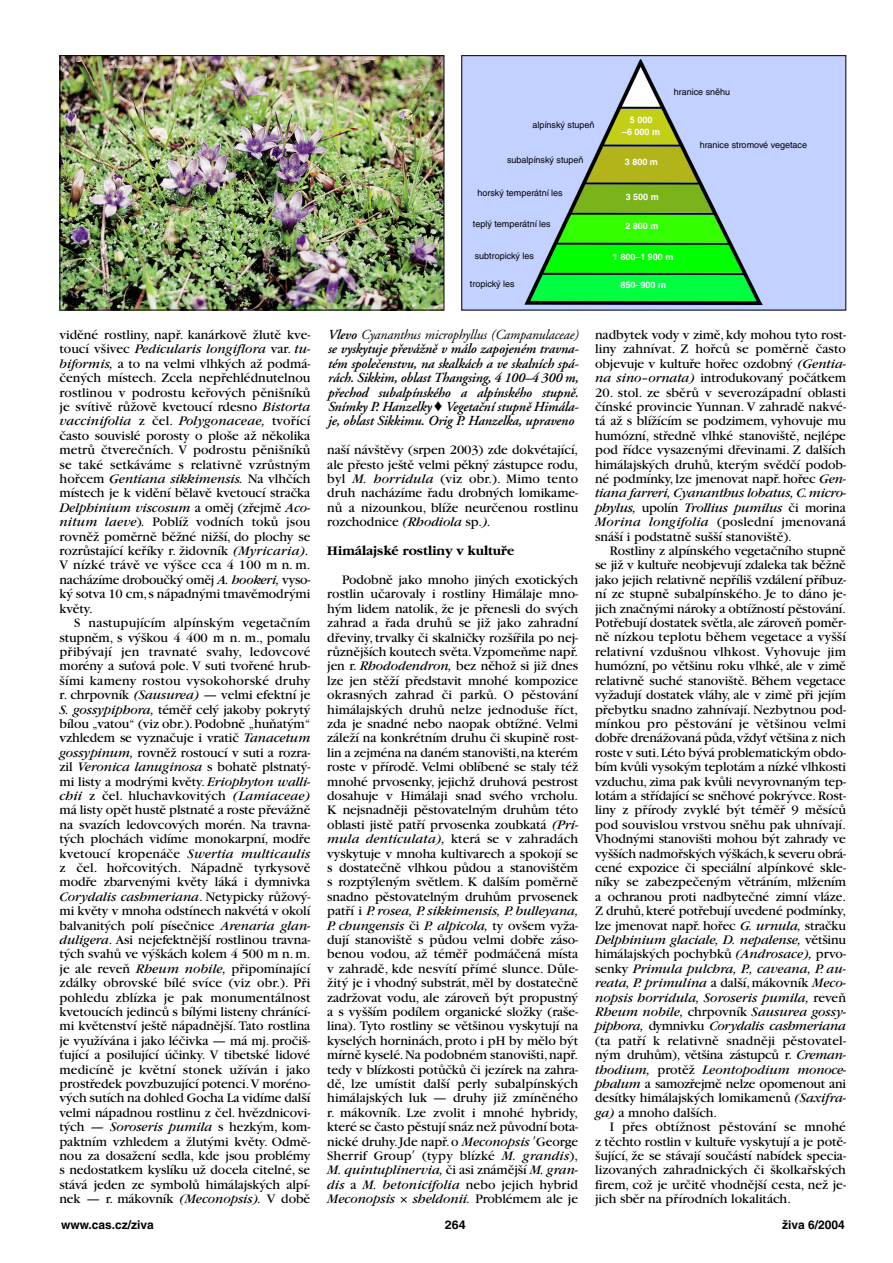
<style>
.page{position:relative;width:893px;height:1263px;background:#fff}
.page>*{position:absolute;margin:0;border:0;box-sizing:border-box;transform-origin:0 0}
.t1{font:italic 600 13.8px/14.4px "Adobe Garamond CE";letter-spacing:-.01em;color:#000;text-align:justify}
.t2{font:13.65px/14.4px "Garamond CE";color:#000;text-align:justify}
.t3{font:700 13.65px "Garamond CE";letter-spacing:-.005em;color:#000}
.t4{font:700 12px "Helvetica CE";color:#000}
.t5{font:700 12px "Helvetica CE";color:#000;scale:1.04 1}
.t6{font:9px "Helvetica CE";color:#000}
.t7{font:700 9px/12px "Helvetica CE";color:#fff;text-align:center}
.s1{font-style:italic}
.s2{font-weight:400}
</style>
<div class="page">
<img style="left:62px;top:57px;width:380px;height:251px">
<div style="left:60px;top:55px;width:384px;height:255px;border:1px solid #000"></div>
<img style="left:463px;top:57px;width:381px;height:251px">
<div style="left:461px;top:55px;width:385px;height:255px;border:1px solid #000"></div>
<p class="t6" style="left:533px;top:121px;width:64px">alpínský stupeň</p>
<p class="t6" style="left:507px;top:156px;width:78px">subalpínský stupeň</p>
<p class="t6" style="left:477px;top:189px;width:87px">horský temperátní les</p>
<p class="t6" style="left:473px;top:220px;width:79px">teplý temperátní les</p>
<p class="t6" style="left:475px;top:252px;width:61px">subtropický les</p>
<p class="t6" style="left:470px;top:280px;width:46px">tropický les</p>
<p class="t7" style="left:622px;top:115px;width:40px">5 000<br>–6 000 m</p>
<p class="t7" style="left:625px;top:156px;width:35px">3 800 m</p>
<p class="t6" style="left:674px;top:88px;width:58px">hranice sněhu</p>
<p class="t6" style="left:700px;top:142px;width:109px">hranice stromové vegetace</p>
<p class="t7" style="left:626px;top:192px;width:35px">3 500 m</p>
<p class="t7" style="left:625px;top:220px;width:35px">2 800 m</p>
<p class="t7" style="left:613px;top:251px;width:62px">1 800–1 900 m</p>
<p class="t7" style="left:620px;top:279px;width:47px">850–900 m</p>
<p class="t2" style="left:60px;top:329px;width:253px;text-align:left">viděné rostliny, např. kanárkově žlutě kve&shy;toucí všivec <span class="s1">Pedicularis longiflora</span> var. <span class="s1">tu&shy;biformis,</span> a to na velmi vlhkých až podmá&shy;čených místech. Zcela nepřehlédnutelnou rostlinou v podrostu keřových pěnišníků je svítivě růžově kvetoucí rdesno <span class="s1">Bistorta vaccinifolia</span> z čel. <span class="s1">Polygonaceae,</span> tvořící často souvislé porosty o ploše až několika metrů čtverečních. V podrostu pěnišníků se také setkáváme s relativně vzrůstným hořcem <span class="s1">Gentiana sikkimensis.</span> Na vlhčích místech je k vidění bělavě kvetoucí stračka <span class="s1">Delphinium viscosum</span> a oměj (zřejmě <span class="s1">Aco&shy;nitum laeve</span>)<span class="s1">.</span> Poblíž vodních toků jsou rovněž poměrně běžné nižší, do plochy se rozrůstající keříky r. židovník <span class="s1">(Myricaria).<br></span>V nízké trávě ve výšce cca 4 100 m n. m. nacházíme droboučký oměj <span class="s1">A. hookeri,</span> vyso&shy;ký sotva 10 cm,s nápadnými tmavěmodrými květy.</p>
<p class="t2" style="left:59px;top:617px;width:253px;text-indent:15px">S nastupujícím alpínským vegetačním stupněm, s výškou 4 400 m n. m., pomalu přibývají jen travnaté svahy, ledovcové morény a suťová pole. V suti tvořené hrub&shy;šími kameny rostou vysokohorské druhy r. chrpovník <span class="s1">(Sausurea)</span> — velmi efektní je <span class="s1">S. gossypiphora,</span> téměř celý jakoby pokrytý bílou „vatou“ (viz obr.).Podobně „huňatým“ vzhledem se vyznačuje i vratič <span class="s1">Tanacetum gossypinum,</span> rovněž rostoucí v suti a rozra&shy;zil <span class="s1">Veronica lanuginosa</span> s bohatě plstnatý&shy;mi listy a modrými květy. <span class="s1">Eriophyton walli&shy;chii</span> z čel. hluchavkovitých <span class="s1">(Lamiaceae) </span>má listy opět hustě plstnaté a roste převážně na svazích ledovcových morén. Na travna&shy;tých plochách vidíme monokarpní, modře kvetoucí kropenáče <span class="s1">Swertia multicaulis </span>z čel. hořcovitých. Nápadně tyrkysově modře zbarvenými květy láká i dymnivka <span class="s1">Corydalis cashmeriana</span>. Netypicky růžový&shy;mi květy v mnoha odstínech nakvétá v okolí balvanitých polí písečnice <span class="s1">Arenaria glan&shy;duligera</span>. Asi nejefektnější rostlinou travna&shy;tých svahů ve výškách kolem 4 500 m n. m. je ale reveň <span class="s1">Rheum nobile,</span> připomínající zdálky obrovské bílé svíce (viz obr.). Při pohledu zblízka je pak monumentálnost kvetoucích jedinců s bílými listeny chránící&shy;mi květenství ještě nápadnější. Tato rostlina je využívána i jako léčivka — má mj. pročiš&shy;ťující a posilující účinky. V tibetské lidové medicíně je květní stonek užíván i jako prostředek povzbuzující potenci.V moréno&shy;vých sutích na dohled Gocha La vidíme další velmi nápadnou rostlinu z čel. hvězdnicovi&shy;tých <span class="s1">— Soroseris pumila</span> s hezkým, kom&shy;paktním vzhledem a žlutými květy. Odmě&shy;nou za dosažení sedla, kde jsou problémy s nedostatkem kyslíku už docela citelné, se stává jeden ze symbolů himálajských alpí&shy;nek — r. mákovník <span class="s1">(Meconopsis).</span> V době</p>
<p class="t1" style="left:327px;top:329px;width:252px">Vlevo <span class="s2">Cyananthus microphyllus (Campanulaceae) </span>se vyskytuje převážně v málo zapojeném travna&shy;tém společenstvu, na skalkách a ve skalních spá&shy;rách. Sikkim, oblast Thangsing, 4 100–4 300 m, přechod subalpínského a alpínského stupně.<br>Snímky P. Hanzelky ♦ Vegetační stupně Himála&shy;je, oblast Sikkimu. Orig P. Hanzelka, upraveno</p>
<p class="t2" style="left:327px;top:444px;width:252px">naší návštěvy (srpen 2003) zde dokvétající, ale přesto ještě velmi pěkný zástupce rodu, byl <span class="s1">M. horridula</span> (viz obr.). Mimo tento druh nacházíme řadu drobných lomikame&shy;nů a nizounkou, blíže neurčenou rostlinu rozchodnice <span class="s1">(Rhodiola</span> sp.<span class="s1">).</span></p>
<p class="t3" style="left:327px;top:546px;width:189px">Himálajské rostliny v kultuře</p>
<p class="t2" style="left:327px;top:574px;width:253px;text-indent:15px">Podobně jako mnoho jiných exotických rostlin učarovaly i rostliny Himálaje mno&shy;hým lidem natolik, že je přenesli do svých zahrad a řada druhů se již jako zahradní dřeviny, trvalky či skalničky rozšířila po nej&shy;různějších koutech světa.Vzpomeňme např. jen r. <span class="s1">Rhododendron,</span> bez něhož si již dnes lze jen stěží představit mnohé kompozice okrasných zahrad či parků. O pěstování himálajských druhů nelze jednoduše říct, zda je snadné nebo naopak obtížné. Velmi záleží na konkrétním druhu či skupině rost&shy;lin a zejména na daném stanovišti,na kterém roste v přírodě. Velmi oblíbené se staly též mnohé prvosenky, jejichž druhová pestrost dosahuje v Himálaji snad svého vrcholu.<br>K nejsnadněji pěstovatelným druhům této oblasti jistě patří prvosenka zoubkatá <span class="s1">(Pri&shy;mula denticulata),</span> která se v zahradách vyskytuje v mnoha kultivarech a spokojí se s dostatečně vlhkou půdou a stanovištěm s rozptýleným světlem. K dalším poměrně snadno pěstovatelným druhům prvosenek patří i <span class="s1">P. rosea, P. sikkimensis, P. bulleyana, P. chungensis</span> či <span class="s1">P. alpicola,</span> ty ovšem vyža&shy;dují stanoviště s půdou velmi dobře záso&shy;benou vodou, až téměř podmáčená místa v zahradě, kde nesvítí přímé slunce. Důle&shy;žitý je i vhodný substrát, měl by dostatečně zadržovat vodu, ale zároveň být propustný a s vyšším podílem organické složky (raše&shy;lina). Tyto rostliny se většinou vyskytují na kyselých horninách, proto i pH by mělo být mírně kyselé.Na podobném stanovišti,např. tedy v blízkosti potůčků či jezírek na zahra&shy;dě, lze umístit další perly subalpínských himálajských luk — druhy již zmíněného r. mákovník. Lze zvolit i mnohé hybridy, které se často pěstují snáz než původní bota&shy;nické druhy.Jde např.o <span class="s1">Meconopsis</span> George Sherrif Group (typy blízké <span class="s1">M. grandis</span>), <span class="s1">M. quintuplinervia,</span> či asi známější <span class="s1">M. gran&shy;dis</span> a <span class="s1">M. betonicifolia</span> nebo jejich hybrid <span class="s1">Meconopsis</span></p>
<p class="t2" style="left:413px;top:1193px;width:167px"><span class="s1">sheldonii.</span> Problémem ale je</p>
<p class="t2" style="left:595px;top:329px;width:253px">nadbytek vody v zimě, kdy mohou tyto rost&shy;liny zahnívat. Z hořců se poměrně často objevuje v kultuře hořec ozdobný <span class="s1">(Gentia&shy;na sino–ornata)</span> introdukovaný počátkem</p>
<p class="t2" style="left:595px;top:386px;width:253px">20. stol. ze sběrů v severozápadní oblasti čínské provincie Yunnan. V zahradě nakvé&shy;tá až s blížícím se podzimem, vyhovuje mu humózní, středně vlhké stanoviště, nejlépe pod řídce vysazenými dřevinami. Z dalších himálajských druhů, kterým svědčí podob&shy;né podmínky, lze jmenovat např. hořec <span class="s1">Gen&shy;tiana farreri, Cyananthus lobatus, C.micro&shy;phylus,</span> upolín <span class="s1">Trollius pumilus</span> či morina <span class="s1">Morina longifolia</span> (poslední jmenovaná snáší i podstatně sušší stanoviště).</p>
<p class="t2" style="left:595px;top:545px;width:253px;text-indent:15px">Rostliny z alpínského vegetačního stupně se již v kultuře neobjevují zdaleka tak běžně jako jejich relativně nepříliš vzdálení příbuz&shy;ní ze stupně subalpínského. Je to dáno je&shy;jich značnými nároky a obtížností pěstování.<br>Potřebují dostatek světla, ale zároveň poměr&shy;ně nízkou teplotu během vegetace a vyšší relativní vzdušnou vlhkost. Vyhovuje jim humózní, po většinu roku vlhké, ale v zimě relativně suché stanoviště. Během vegetace vyžadují dostatek vláhy, ale v zimě při jejím přebytku snadno zahnívají. Nezbytnou pod&shy;mínkou pro pěstování je většinou velmi dobře drenážovaná půda,vždyť většina z nich roste v suti.Léto bývá problematickým obdo&shy;bím kvůli vysokým teplotám a nízké vlhkosti vzduchu, zima pak kvůli nevyrovnaným tep&shy;lotám a střídající se sněhové pokrývce. Rost&shy;liny z přírody zvyklé být téměř 9 měsíců pod souvislou vrstvou sněhu pak uhnívají.<br>Vhodnými stanovišti mohou být zahrady ve vyšších nadmořských výškách,k severu obrá&shy;cené expozice či speciální alpínkové skle&shy;níky se zabezpečeným větráním, mlžením a ochranou proti nadbytečné zimní vláze.<br>Z druhů,které potřebují uvedené podmínky, lze jmenovat např. hořec <span class="s1">G. urnula,</span> stračku <span class="s1">Delphinium glaciale, D. nepalense,</span> většinu himálajských pochybků <span class="s1">(Androsace),</span> prvo&shy;senky <span class="s1">Primula pulchra, P., caveana, P. au&shy;reata, P. primulina</span> a další, mákovník <span class="s1">Meco&shy;nopsis horridula, Soroseris pumila,</span> reveň <span class="s1">Rheum nobile,</span> chrpovník <span class="s1">Sausurea gossy&shy;piphora,</span> dymnivku <span class="s1">Corydalis cashmeriana </span>(ta patří k relativně snadněji pěstovatel&shy;ným druhům), většina zástupců r. <span class="s1">Creman&shy;thodium,</span> protěž <span class="s1">Leontopodium monoce&shy;phalum</span> a samozřejmě nelze opomenout ani desítky himálajských lomikamenů <span class="s1">(Saxifra&shy;ga)</span> a mnoho dalších.</p>
<p class="t2" style="left:595px;top:1121px;width:252px;text-indent:15px">I přes obtížnost pěstování se mnohé z těchto rostlin v kultuře vyskytují a je potě&shy;šující, že se stávají součástí nabídek specia&shy;lizovaných zahradnických či školkařských firem, což je určitě vhodnější cesta, než je&shy;jich sběr na přírodních lokalitách.</p>
<p class="t4" style="left:61px;top:1220px;width:94px">www.cas.cz/ziva</p>
<p class="t5" style="left:445px;top:1220px;width:22px">264</p>
<p class="t4" style="left:782px;top:1220px;width:64px">živa 6/2004</p>
</div>
